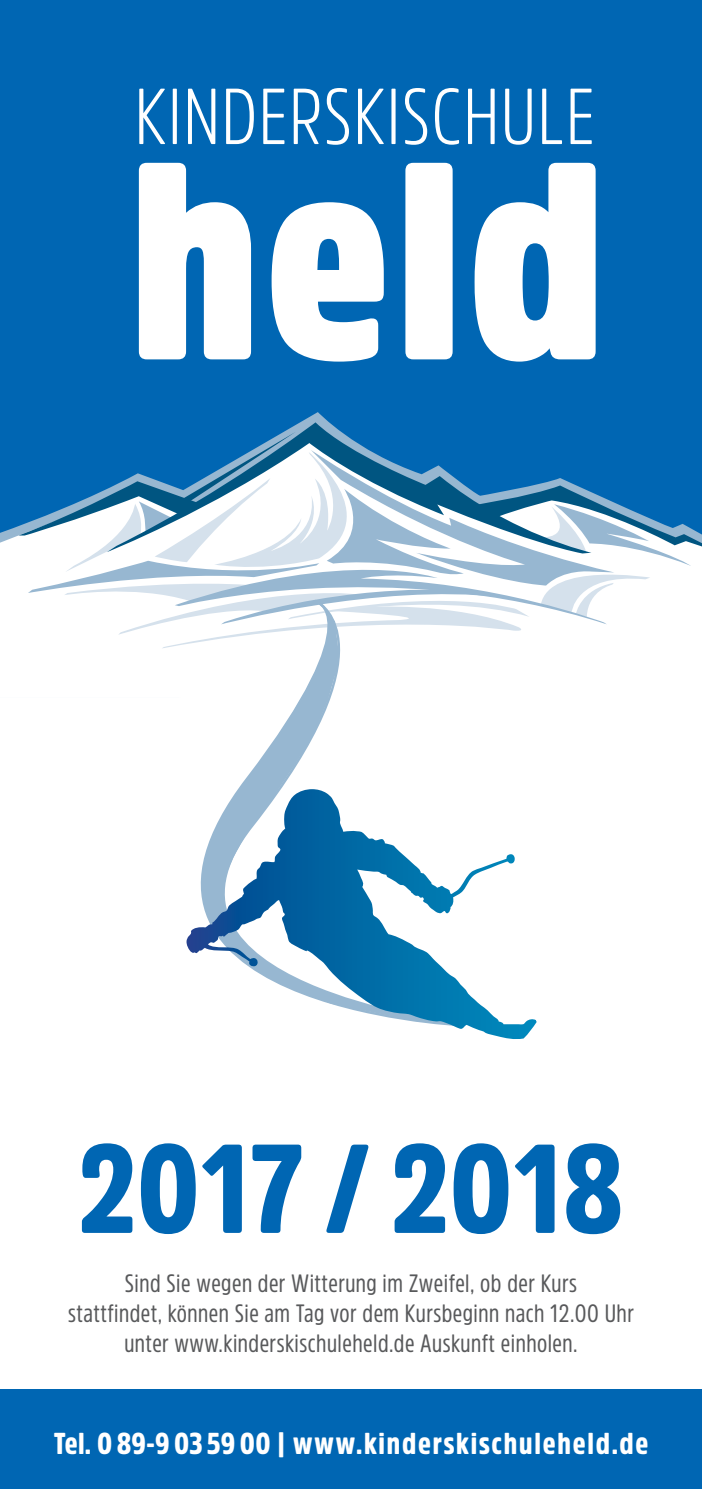
<style>
.page{position:relative;width:702px;height:1489px;background:#fff}
.page>*{position:absolute;margin:0;border:0;box-sizing:border-box;transform-origin:0 0}
.t1{font:900 125px "Amsi Pro Cond";color:#0066b3}
.t2{font:900 30px "Amsi Pro Cond";letter-spacing:.06em;color:#fff}
.t3{font:25px/30px "Amsi Pro Cond";letter-spacing:.02em;color:#58595b;text-align:center}
</style>
<div class="page">
<div style="left:0;top:0;width:702px;height:694px;background:#0066b3"></div>
<div style="left:0;top:1389px;width:702px;height:99px;background:#0066b3"></div>
<svg style="left:285px;top:422px;width:55px;height:9px"></svg>
<svg style="left:0;top:431px;width:702px;height:263px"></svg>
<svg style="left:139px;top:163px;width:456px;height:198px;fill:#fff"></svg>
<svg style="left:139px;top:88px;width:452px;height:57px"></svg>
<svg style="left:73px;top:598px;width:389px;height:96px;background:#fafbfc"></svg>
<svg style="left:123px;top:601px;width:338px;height:193px"></svg>
<svg style="left:186px;top:794px;width:350px;height:245px"></svg>
<h1 class="t1" style="left:78px;top:1102px;width:546px">2017 / 2018</h1>
<p class="t3" style="left:68px;top:1267px;width:567px">Sind Sie wegen der Witterung im Zweifel, ob der Kurs<br>stattfindet, können Sie am Tag vor dem Kursbeginn nach 12.00 Uhr unter www.kinderskischuleheld.de Auskunft einholen.</p>
<p class="t2" style="left:54px;top:1422px;width:596px">Tel. 089-9035900 | www.kinderskischuleheld.de</p>
</div>
